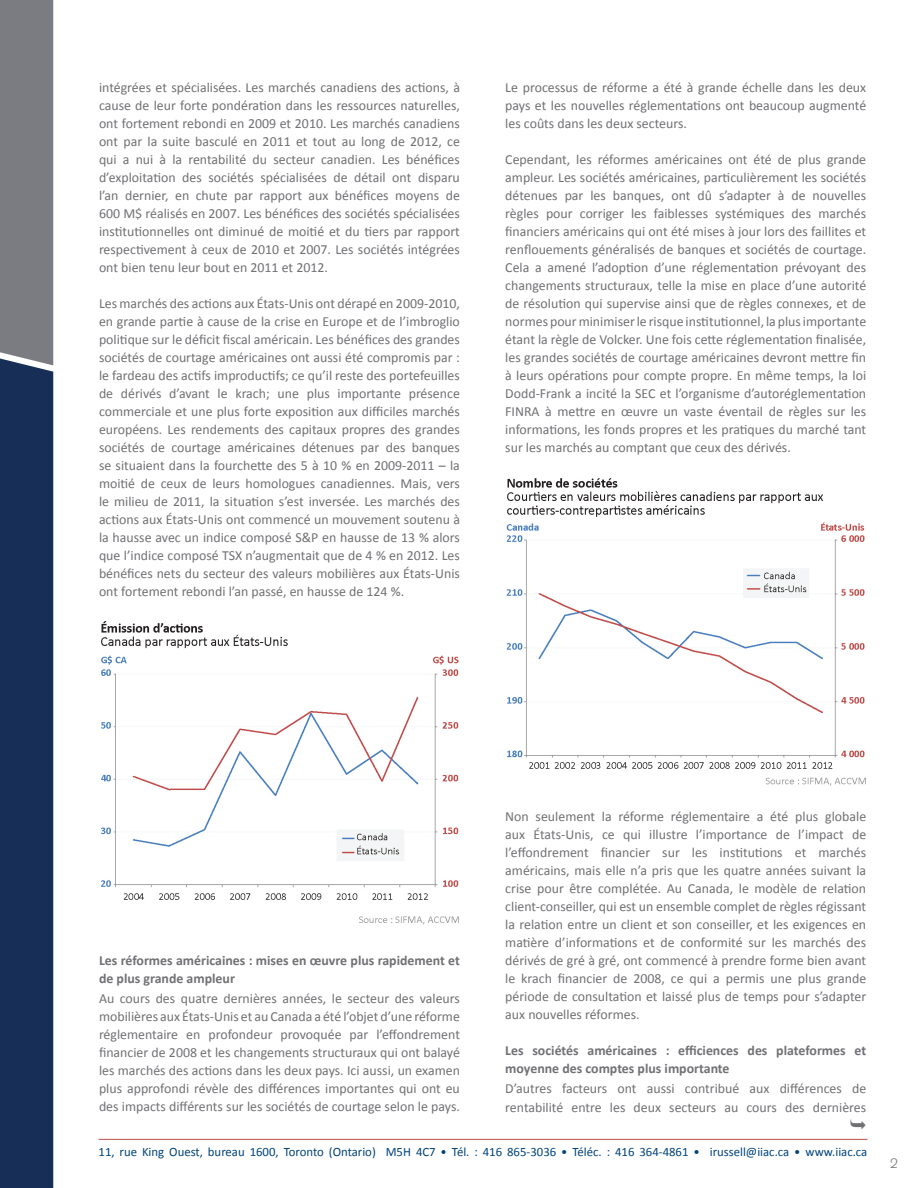
<style>
.page{position:relative;width:918px;height:1188px;background:#fff}
.page>*{position:absolute;margin:0;border:0;box-sizing:border-box;transform-origin:0 0}
.t1{font:13.8px/18px "Calibri";color:#717074;text-align:justify}
.t2{font:700 13.8px/18px "Calibri";color:#717074}
.t3{font:300 13.5px "Akzidenz Grotesk BQ";color:#717074}
.t4{font:12.75px "Calibri";color:#00447b}
</style>
<div class="page">
<hr style="left:99px;top:1139px;width:768px;height:1px;background:#bf4f4d">
<div style="left:0;top:365px;width:53px;height:823px;background:#172f57"></div>
<div style="left:0;top:0;width:53px;height:365px;background:#7b7c82"></div>
<img style="left:101px;top:622px;width:358px;height:303px">
<img style="left:506px;top:478px;width:360px;height:308px">
<p class="t1" style="left:99px;top:79px;width:363px">intégrées et spécialisées. Les marchés canadiens des actions, à cause de leur forte pondération dans les ressources naturelles, ont fortement rebondi en 2009 et 2010. Les marchés canadiens ont par la suite basculé en 2011 et tout au long de 2012, ce qui a nui à la rentabilité du secteur canadien. Les bénéfices d’exploitation des sociétés spécialisées de détail ont disparu l’an dernier, en chute par rapport aux bénéfices moyens de 600 M$ réalisés en 2007. Les bénéfices des sociétés spécialisées institutionnelles ont diminué de moitié et du tiers par rapport respectivement à ceux de 2010 et 2007. Les sociétés intégrées ont bien tenu leur bout en 2011 et 2012.</p>
<p class="t1" style="left:99px;top:295px;width:362px">Les marchés des actions aux États-Unis ont dérapé en 2009-2010, en grande partie à cause de la crise en Europe et de l’imbroglio politique sur le déficit fiscal américain. Les bénéfices des grandes sociétés de courtage américaines ont aussi été compromis par : le fardeau des actifs improductifs; ce qu’il reste des portefeuilles de dérivés d’avant le krach; une plus importante présence commerciale et une plus forte exposition aux difficiles marchés européens. Les rendements des capitaux propres des grandes sociétés de courtage américaines détenues par des banques se situaient dans la fourchette des 5 à 10 % en 2009-2011 – la moitié de ceux de leurs homologues canadiennes. Mais, vers le milieu de 2011, la situation s’est inversée. Les marchés des actions aux États-Unis ont commencé un mouvement soutenu à la hausse avec un indice composé S&amp;P en hausse de 13 % alors que l’indice composé TSX n’augmentait que de 4 % en 2012. Les bénéfices nets du secteur des valeurs mobilières aux États-Unis ont fortement rebondi l’an passé, en hausse de 124 %.</p>
<p class="t1" style="left:505px;top:79px;width:362px">Le processus de réforme a été à grande échelle dans les deux pays et les nouvelles réglementations ont beaucoup augmenté les coûts dans les deux secteurs.</p>
<p class="t1" style="left:505px;top:151px;width:362px">Cependant, les réformes américaines ont été de plus grande ampleur. Les sociétés américaines, particulièrement les sociétés détenues par les banques, ont dû s’adapter à de nouvelles règles pour corriger les faiblesses systémiques des marchés financiers américains qui ont été mises à jour lors des faillites et renflouements généralisés de banques et sociétés de courtage.<br>Cela a amené l’adoption d’une réglementation prévoyant des changements structuraux, telle la mise en place d’une autorité de résolution qui supervise ainsi que de règles connexes, et de normes pour minimiser le risque institutionnel, la plus importante étant la règle de Volcker. Une fois cette réglementation finalisée, les grandes sociétés de courtage américaines devront mettre fin à leurs opérations pour compte propre. En même temps, la loi Dodd-Frank a incité la SEC et l’organisme d’autoréglementation FINRA à mettre en œuvre un vaste éventail de règles sur les informations, les fonds propres et les pratiques du marché tant sur les marchés au comptant que ceux des dérivés.</p>
<p class="t2" style="left:99px;top:952px;width:362px">Les réformes américaines : mises en œuvre plus rapidement et de plus grande ampleur</p>
<p class="t1" style="left:99px;top:989px;width:362px">Au cours des quatre dernières années, le secteur des valeurs mobilières aux États-Unis et au Canada a été l’objet d’une réforme réglementaire en profondeur provoquée par l’effondrement financier de 2008 et les changements structuraux qui ont balayé les marchés des actions dans les deux pays. Ici aussi, un examen plus approfondi révèle des différences importantes qui ont eu des impacts différents sur les sociétés de courtage selon le pays.</p>
<p class="t1" style="left:505px;top:808px;width:362px">Non seulement la réforme réglementaire a été plus globale aux États-Unis, ce qui illustre l’importance de l’impact de l’effondrement financier sur les institutions et marchés américains, mais elle n’a pris que les quatre années suivant la crise pour être complétée. Au Canada, le modèle de relation client-conseiller, qui est un ensemble complet de règles régissant la relation entre un client et son conseiller, et les exigences en matière d’informations et de conformité sur les marchés des dérivés de gré à gré, ont commencé à prendre forme bien avant le krach financier de 2008, ce qui a permis une plus grande période de consultation et laissé plus de temps pour s’adapter aux nouvelles réformes.</p>
<p class="t2" style="left:505px;top:1042px;width:362px">Les sociétés américaines : efficiences des plateformes et moyenne des comptes plus importante</p>
<p class="t1" style="left:505px;top:1078px;width:362px;line-height:19.5px">D’autres facteurs ont aussi contribué aux différences de rentabilité entre les deux secteurs au cours des dernières</p>
<p class="t4" style="left:99px;top:1144px;width:770px">11, rue King Ouest, bureau 1600, Toronto (Ontario) M5H 4C7 • Tél. : 416 865-3036 • Téléc. : 416 364-4861 • irussell@iiac.ca • www.iiac.ca</p>
<p class="t3" style="left:890px;top:1156px;width:9px">2</p>
</div>
